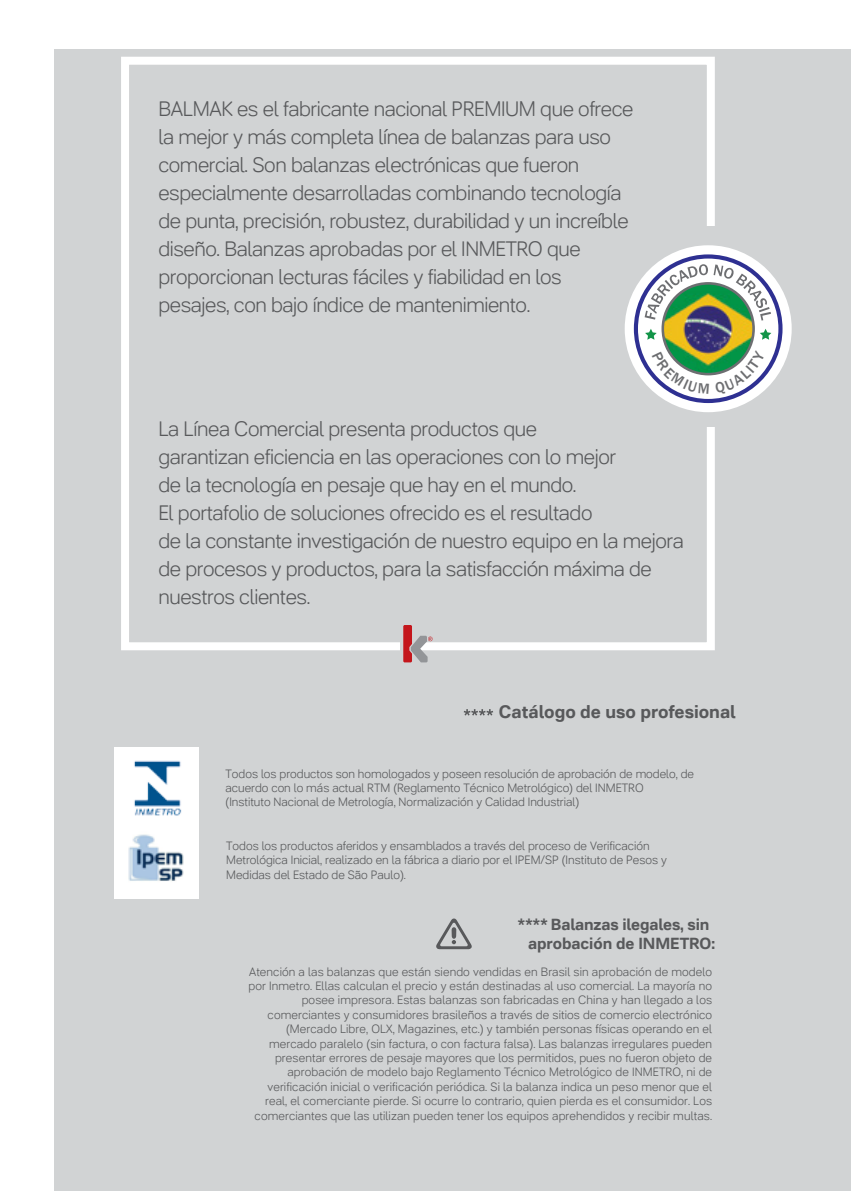
<style>
.page{position:relative;width:851px;height:1191px;background:#fff}
.page>*{position:absolute;margin:0;border:0;box-sizing:border-box;transform-origin:0 0}
.t1{font:300 20.8px/28px "NII Sans";letter-spacing:-.02em;color:#58595b}
.t2{font:700 18px "NII Sans";color:#58595b}
.t3{font:700 16px/19.2px "NII Sans";letter-spacing:-.005em;color:#58595b}
.t4{font:300 12px/14.4px "NII Sans";letter-spacing:.01em;color:#58595b}
</style>
<div class="page">
<div style="left:55px;top:49px;width:795px;height:1142px;background:#d1d3d4"></div>
<div style="left:121px;top:57px;width:593px;height:593px;border:8px solid #fff"></div>
<svg style="left:463px;top:709px;width:30px;height:6px"></svg>
<div style="left:399px;top:641px;width:19px;height:13px;background:#d1d3d4"></div>
<div style="left:114px;top:748px;width:85px;height:151px;background:#fff"></div>
<img style="left:128px;top:834px;width:56px;height:47px">
<img style="left:134px;top:760px;width:48px;height:56px">
<svg style="left:403px;top:625px;width:29px;height:37px"></svg>
<div style="left:693px;top:226px;width:33px;height:201px;background:#d1d3d4"></div>
<svg style="left:436px;top:918px;width:35px;height:31px"></svg>
<svg style="left:624px;top:245px;width:167px;height:167px;fill:#fff"></svg>
<div style="left:633px;top:254px;width:149px;height:149px;border:4px solid #2e3092;border-radius:50%"></div>
<img style="left:662px;top:283px;width:91px;height:91px;border-radius:45px">
<svg style="left:644px;top:264px;width:126px;height:56px"></svg>
<svg style="left:645px;top:329px;width:11px;height:11px"></svg>
<svg style="left:759px;top:329px;width:12px;height:11px"></svg>
<svg style="left:651px;top:350px;width:113px;height:45px"></svg>
<p class="t1" style="left:158px;top:94px;width:476px">BALMAK es el fabricante nacional PREMIUM que ofrece la mejor y más completa línea de balanzas para uso comercial. Son balanzas electrónicas que fueron especialmente desarrolladas combinando tecnología de punta, precisión, robustez, durabilidad y un increíble diseño. Balanzas aprobadas por el INMETRO que proporcionan lecturas fáciles y fiabilidad en los pesajes, con bajo índice de mantenimiento.</p>
<p class="t1" style="left:158px;top:414px;width:527px">La Línea Comercial presenta productos que<br>garantizan eficiencia en las operaciones con lo mejor<br>de la tecnología en pesaje que hay en el mundo.<br>El portafolio de soluciones ofrecido es el resultado<br>de la constante investigación de nuestro equipo en la mejora de procesos y productos, para la satisfacción máxima de nuestros clientes.</p>
<h2 class="t2" style="left:499px;top:700px;width:238px">Catálogo de uso profesional</h2>
<p class="t4" style="left:225px;top:766px;width:470px">Todos los productos son homologados y poseen resolución de aprobación de modelo, de acuerdo con lo más actual RTM (Reglamento Técnico Metrológico) del INMETRO<br>(Instituto Nacional de Metrología, Normalización y Calidad Industrial)</p>
<p class="t4" style="left:226px;top:838px;width:442px">Todos los productos aferidos y ensamblados a través del proceso de Verificación<br>Metrológica Inicial, realizado en la fábrica a diario por el IPEM/SP (Instituto de Pesos y<br>Medidas del Estado de São Paulo).</p>
<h3 class="t3" style="left:528px;top:914px;width:188px;text-indent:-10px">**** Balanzas ilegales, sin aprobación de INMETRO:</h3>
<p class="t4" style="left:248px;top:963px;width:465px;text-align:right">Atención a las balanzas que están siendo vendidas en Brasil sin aprobación de modelo por Inmetro. Ellas calculan el precio y están destinadas al uso comercial. La mayoría no posee impresora. Estas balanzas son fabricadas en China y han llegado a los comerciantes y consumidores brasileños a través de sitios de comercio electrónico (Mercado Libre, OLX, Magazines, etc.) y también personas físicas operando en el mercado paralelo (sin factura, o con factura falsa). Las balanzas irregulares pueden presentar errores de pesaje mayores que los permitidos, pues no fueron objeto de aprobación de modelo bajo Reglamento Técnico Metrológico de INMETRO, ni de verificación inicial o verificación periódica. Si la balanza indica un peso menor que el real, el comerciante pierde. Si ocurre lo contrario, quien pierda es el consumidor. Los comerciantes que las utilizan pueden tener los equipos aprehendidos y recibir multas.</p>
</div>
